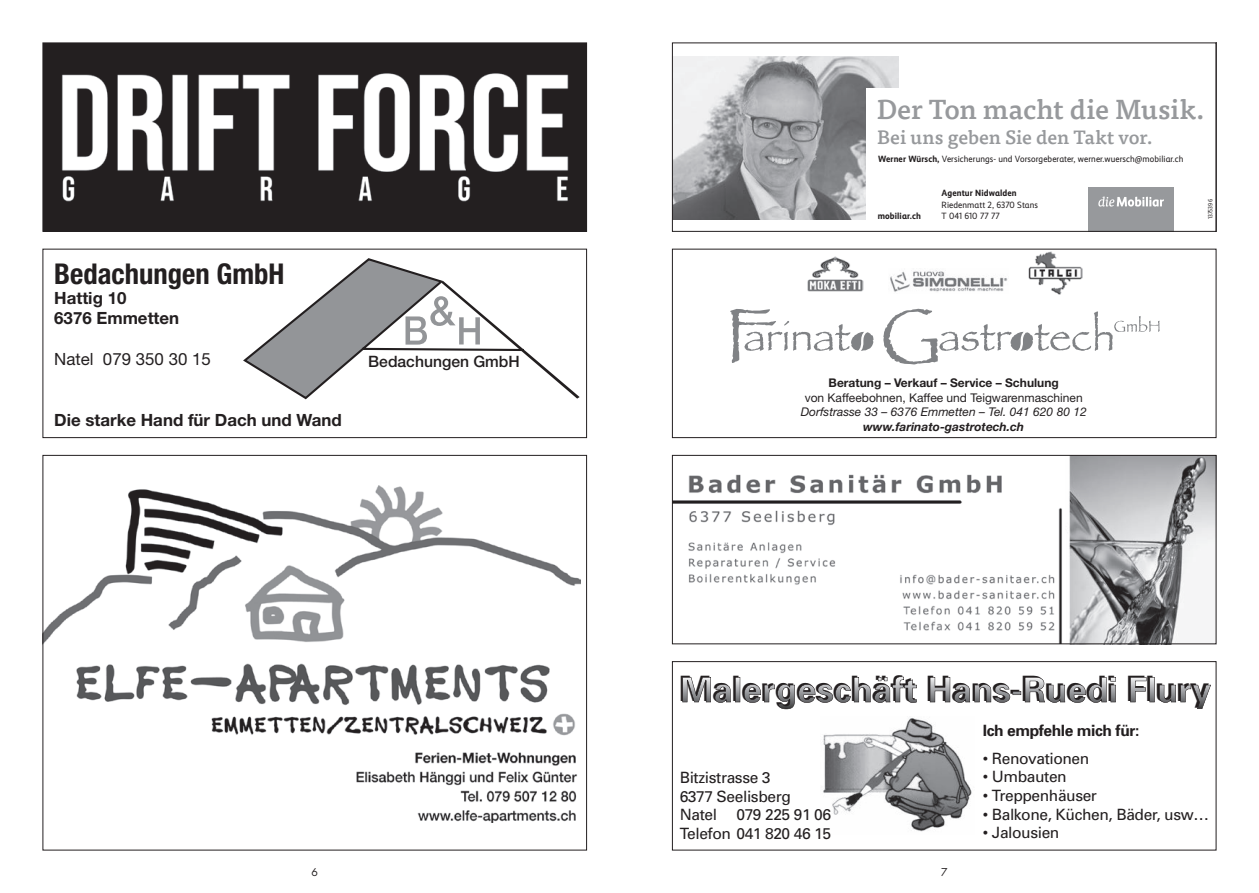
<style>
.page{position:relative;width:1259px;height:893px;background:#fff}
.page>*{position:absolute;margin:0;border:0;box-sizing:border-box;transform-origin:0 0}
.t1{font:700 34.95px "Univers";color:#231f20}
.t2{font:700 condensed 28.65px "Helvetica Neue";color:#231f20}
.t3{font:500 27.3px "Tisa Pro";letter-spacing:-.005em;color:#97999c}
.t4{font:500 19.2px "Tisa Pro";letter-spacing:-.005em;color:#97999c}
.t5{font:700 16.8px/20.2px "Helvetica Neue";color:#231f20}
.t6{font:16.8px "Helvetica Neue";color:#231f20}
.t7{font:500 15.75px "Helvetica Neue";color:#231f20}
.t8{font:15.6px/18.6px "Univers";letter-spacing:-.025em;color:#231f20}
.t9{font:700 15.6px "Univers";letter-spacing:-.025em;color:#231f20}
.t10{font:12px "Helvetica Neue";color:#231f20}
.t11{font:italic 12px "Helvetica Neue";color:#231f20}
.t12{font:700 12px "Helvetica Neue";color:#231f20}
.t13{font:italic 700 12px "Helvetica Neue";color:#231f20}
.t14{font:10.5px "Futura";color:#231f20}
.t15{font:9.15px/11.4px "Mobiliar Realist";letter-spacing:.01em;color:#231f20}
.t16{font:700 9.15px "Mobiliar Realist";letter-spacing:.01em;color:#231f20}
.t17{font:6.15px "Mobiliar Realist";letter-spacing:.015em;color:#231f20}
.s1{font-weight:700}
</style>
<div class="page">
<div style="left:672px;top:249px;width:544px;height:189px;border:1px solid #231f20"></div>
<div style="left:43px;top:249px;width:544px;height:189px;border:1px solid #231f20"></div>
<img style="left:45px;top:485px;width:535px;height:338px">
<svg style="left:243px;top:258px;width:336px;height:141px"></svg>
<svg style="left:674px;top:56px;width:500px;height:174px"></svg>
<div style="left:672px;top:43px;width:544px;height:189px;border:1px solid #231f20"></div>
<div style="left:672px;top:661px;width:544px;height:189px;border:1px solid #231f20"></div>
<svg style="left:682px;top:676px;width:472px;height:27px"></svg>
<img style="left:823px;top:718px;width:149px;height:114px">
<img style="left:807px;top:257px;width:56px;height:34px">
<img style="left:890px;top:270px;width:118px;height:22px">
<img style="left:1028px;top:251px;width:54px;height:44px">
<svg style="left:730px;top:309px;width:143px;height:54px"></svg>
<svg style="left:883px;top:309px;width:276px;height:55px"></svg>
<img style="left:674px;top:474px;width:328px;height:52px">
<img style="left:688px;top:542px;width:148px;height:43px">
<img style="left:900px;top:507px;width:162px;height:135px">
<img style="left:1069px;top:457px;width:145px;height:185px">
<div style="left:672px;top:455px;width:544px;height:189px;border:1px solid #231f20"></div>
<div style="left:894px;top:507px;width:67px;height:52px;background:#fff"></div>
<div style="left:43px;top:43px;width:543px;height:188px;background:#231f20"></div>
<img style="left:62px;top:73px;width:507px;height:129px">
<div style="left:43px;top:43px;width:544px;height:189px;border:1px solid #231f20"></div>
<h2 class="t2" style="left:54px;top:256px;width:232px">Bedachungen GmbH</h2>
<p class="t5" style="left:54px;top:287px;width:126px">Hattig 10<br>6376 Emmetten</p>
<p class="t6" style="left:54px;top:349px;width:158px">Natel 079 350 30 15</p>
<p class="t5" style="left:54px;top:409px;width:289px">Die starke Hand für Dach und Wand</p>
<p class="t7" style="left:368px;top:352px;width:153px">Bedachungen GmbH</p>
<h3 class="t3" style="left:877px;top:88px;width:329px">Der Ton macht die Musik.</h3>
<p class="t4" style="left:877px;top:122px;width:277px">Bei uns geben Sie den Takt vor.</p>
<p class="t15" style="left:878px;top:153px;width:307px"><span class="s1">Werner Würsch,</span> Versicherungs- und Vorsorgeberater, werner.wuersch@mobiliar.ch</p>
<p class="t16" style="left:941px;top:188px;width:77px">Agentur Nidwalden</p>
<p class="t15" style="left:941px;top:199px;width:98px">Riedenmatt 2, 6370 Stans<br>T 041 610 77 77</p>
<p class="t17" style="left:1207px;top:219px;width:21px;rotate:-90deg">1375396</p>
<p class="t16" style="left:877px;top:211px;width:45px">mobiliar.ch</p>
<p class="t12" style="left:828px;top:376px;width:232px">Beratung – Verkauf – Service – Schulung</p>
<p class="t10" style="left:804px;top:390px;width:279px">von Kaffeebohnen, Kaffee und Teigwarenmaschinen</p>
<p class="t11" style="left:800px;top:405px;width:287px">Dorfstrasse 33 – 6376 Emmetten – Tel. 041 620 80 12</p>
<p class="t13" style="left:863px;top:419px;width:163px">www.farinato-gastrotech.ch</p>
<h1 class="t1" style="left:679px;top:668px;width:532px">Malergeschäft Hans-Ruedi Flury</h1>
<p class="t8" style="left:680px;top:768px;width:153px">Bitzistrasse 3<br>6377 Seelisberg<br>Natel 079 225 91 06<br>Telefon 041 820 46 15</p>
<p class="t9" style="left:982px;top:721px;width:158px">Ich empfehle mich für:</p>
<p class="t8" style="left:982px;top:749px;width:108px">• Renovationen</p>
<p class="t8" style="left:982px;top:767px;width:85px">• Umbauten</p>
<p class="t8" style="left:982px;top:786px;width:116px">• Treppenhäuser</p>
<p class="t8" style="left:982px;top:805px;width:228px">• Balkone, Küchen, Bäder, usw…</p>
<p class="t8" style="left:982px;top:823px;width:78px">• Jalousien</p>
<p class="t14" style="left:311px;top:865px;width:8px">6</p>
<p class="t14" style="left:941px;top:865px;width:8px">7</p>
</div>
